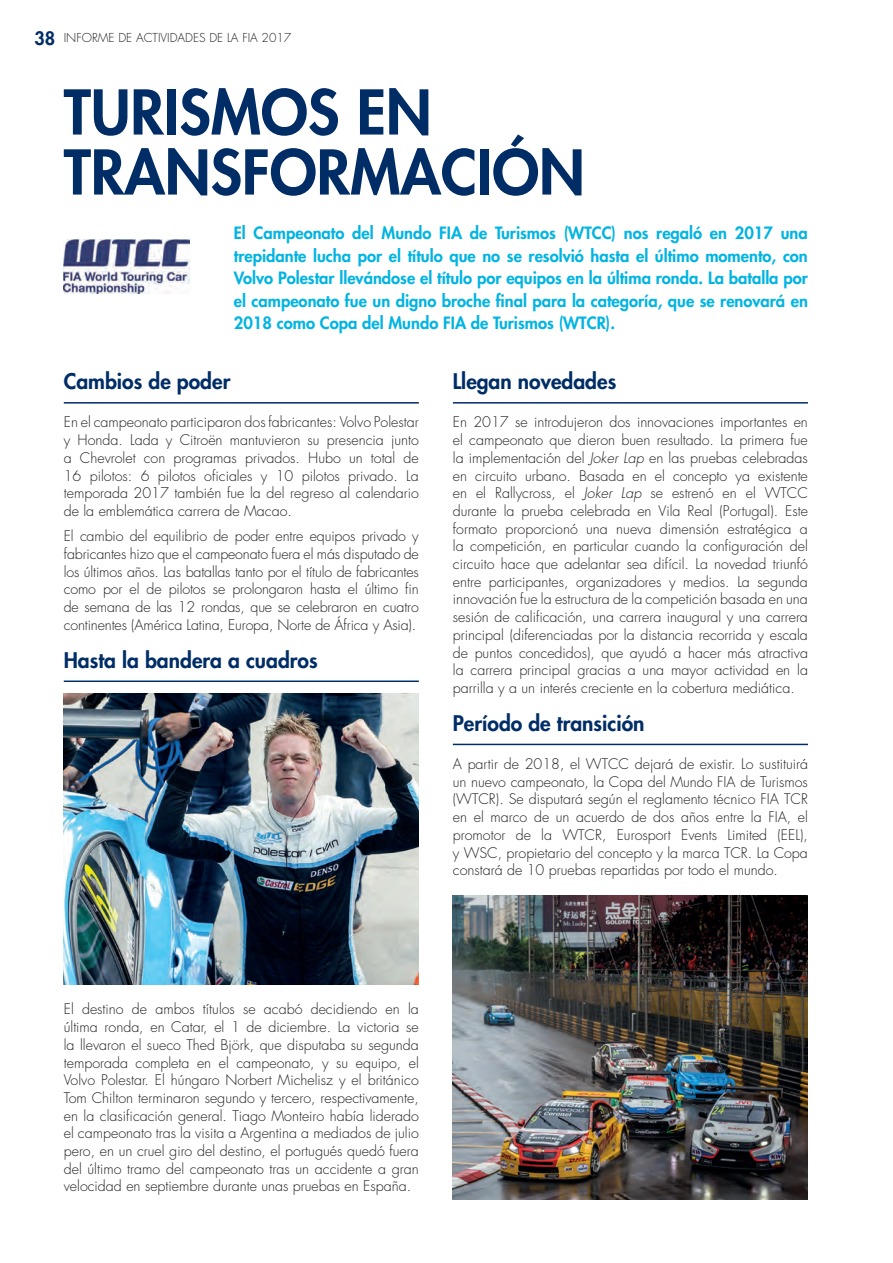
<style>
.page{position:relative;width:893px;height:1263px;background:#fff}
.page>*{position:absolute;margin:0;border:0;box-sizing:border-box;transform-origin:0 0}
.t1{font:800 60px/60px "Futura Std";color:#002d66}
.t2{font:800 21px "Futura Std";color:#002d66}
.t3{font:800 16.5px/22.5px "Futura Std";color:#02b4e2;text-align:justify}
.t4{font:300 14.25px/17.7px "Futura Std";color:#231f20;text-align:justify}
.t5{font:300 12px "Futura Std";color:#231f20}
.s1{font-weight:800;font-size:18px;color:#002d66}
.s2{font-style:italic}
</style>
<div class="page">
<hr style="left:64px;top:402px;width:355px;height:2px;background:#002d66">
<hr style="left:64px;top:680px;width:355px;height:2px;background:#002d66">
<img style="left:64px;top:694px;width:355px;height:290px">
<hr style="left:453px;top:402px;width:355px;height:2px;background:#002d66">
<hr style="left:453px;top:744px;width:355px;height:1px;background:#002d66">
<img style="left:64px;top:239px;width:125px;height:54px">
<img style="left:453px;top:896px;width:355px;height:303px">
<p class="t5" style="left:34px;top:30px;width:258px"><span class="s1">38</span> INFORME DE ACTIVIDADES DE LA FIA 2017</p>
<h1 class="t1" style="left:64px;top:82px;width:522px">TURISMOS EN<br>TRANSFORMACIÓN</h1>
<p class="t3" style="left:234px;top:222px;width:576px">El Campeonato del Mundo FIA de Turismos (WTCC) nos regaló en 2017 una trepidante lucha por el título que no se resolvió hasta el último momento, con Volvo Polestar llevándose el título por equipos en la última ronda. La batalla por el campeonato fue un digno broche final para la categoría, que se renovará en 2018 como Copa del Mundo FIA de Turismos (WTCR).</p>
<h2 class="t2" style="left:64px;top:368px;width:168px">Cambios de poder</h2>
<p class="t4" style="left:64px;top:414px;width:357px">En el campeonato participaron dos fabricantes: Volvo Polestar y Honda. Lada y Citroën mantuvieron su presencia junto a Chevrolet con programas privados. Hubo un total de 16 pilotos: 6 pilotos oficiales y 10 pilotos privado. La temporada 2017 también fue la del regreso al calendario de la emblemática carrera de Macao.</p>
<p class="t4" style="left:64px;top:528px;width:357px">El cambio del equilibrio de poder entre equipos privado y fabricantes hizo que el campeonato fuera el más disputado de los últimos años. Las batallas tanto por el título de fabricantes como por el de pilotos se prolongaron hasta el último fin de semana de las 12 rondas, que se celebraron en cuatro continentes (América Latina, Europa, Norte de África y Asia).</p>
<h2 class="t2" style="left:64px;top:647px;width:255px">Hasta la bandera a cuadros</h2>
<h2 class="t2" style="left:453px;top:368px;width:165px">Llegan novedades</h2>
<p class="t4" style="left:453px;top:414px;width:357px">En 2017 se introdujeron dos innovaciones importantes en el campeonato que dieron buen resultado. La primera fue la implementación del <span class="s2">Joker Lap</span> en las pruebas celebradas en circuito urbano. Basada en el concepto ya existente en el Rallycross, el <span class="s2">Joker Lap</span> se estrenó en el WTCC durante la prueba celebrada en Vila Real (Portugal). Este formato proporcionó una nueva dimensión estratégica a la competición, en particular cuando la configuración del circuito hace que adelantar sea difícil. La novedad triunfó entre participantes, organizadores y medios. La segunda innovación fue la estructura de la competición basada en una sesión de calificación, una carrera inaugural y una carrera principal (diferenciadas por la distancia recorrida y escala de puntos concedidos), que ayudó a hacer más atractiva la carrera principal gracias a una mayor actividad en la parrilla y a un interés creciente en la cobertura mediática.</p>
<h2 class="t2" style="left:453px;top:710px;width:193px">Período de transición</h2>
<p class="t4" style="left:453px;top:755px;width:357px">A partir de 2018, el WTCC dejará de existir. Lo sustituirá un nuevo campeonato, la Copa del Mundo FIA de Turismos (WTCR). Se disputará según el reglamento técnico FIA TCR en el marco de un acuerdo de dos años entre la FIA, el promotor de la WTCR, Eurosport Events Limited (EEL), y WSC, propietario del concepto y la marca TCR. La Copa constará de 10 pruebas repartidas por todo el mundo.</p>
<p class="t4" style="left:64px;top:1001px;width:357px">El destino de ambos títulos se acabó decidiendo en la última ronda, en Catar, el 1 de diciembre. La victoria se la llevaron el sueco Thed Björk, que disputaba su segunda temporada completa en el campeonato, y su equipo, el Volvo Polestar. El húngaro Norbert Michelisz y el británico Tom Chilton terminaron segundo y tercero, respectivamente, en la clasificación general. Tiago Monteiro había liderado el campeonato tras la visita a Argentina a mediados de julio pero, en un cruel giro del destino, el portugués quedó fuera del último tramo del campeonato tras un accidente a gran velocidad en septiembre durante unas pruebas en España.</p>
</div>
